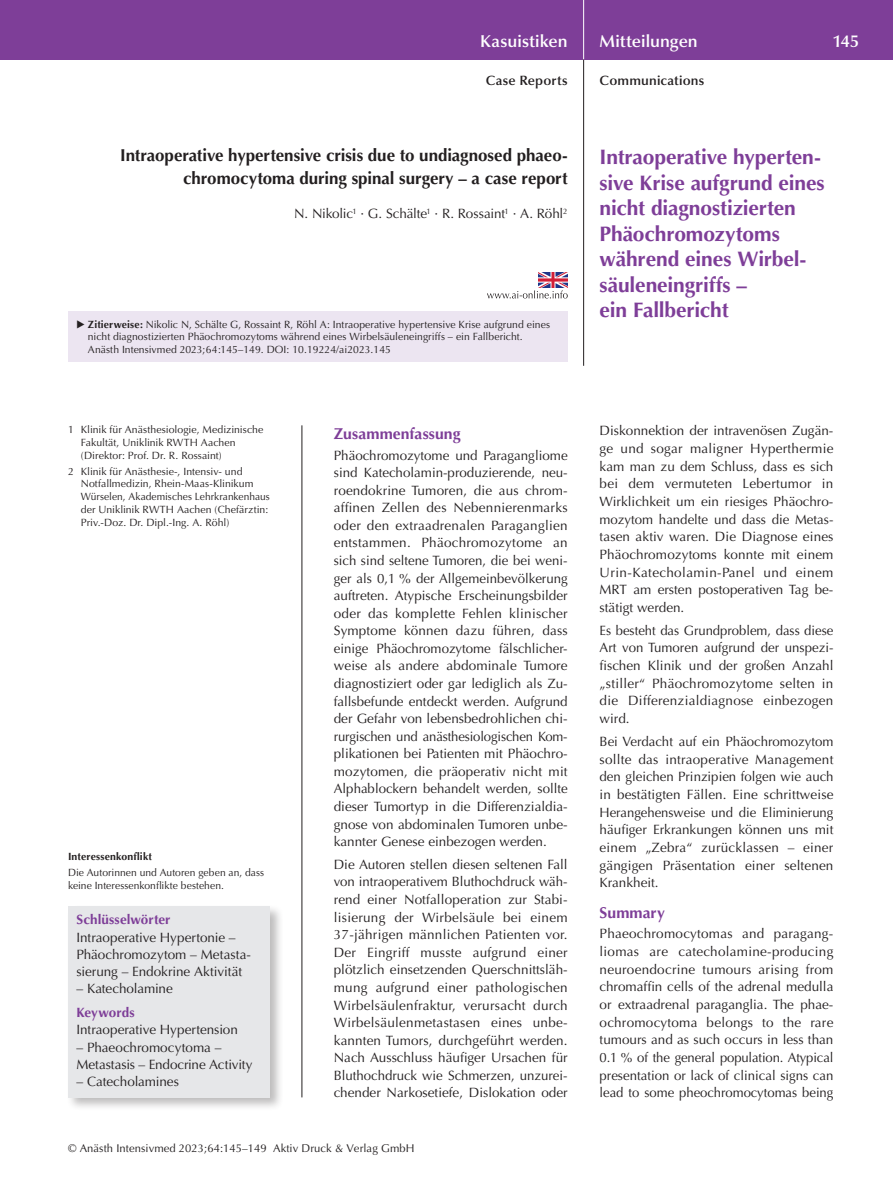
<style>
.page{position:relative;width:893px;height:1191px;background:#fff}
.page>*{position:absolute;margin:0;border:0;box-sizing:border-box;transform-origin:0 0}
.t1{font:700 21px/25.5px "Optima";letter-spacing:-.005em;color:#7e3e98}
.t2{font:700 17.25px/22.5px "Optima";letter-spacing:-.005em;color:#231f20;text-align:right}
.t3{font:600 17.25px "Optima";color:#fff}
.t4{font:700 15.75px "Optima";letter-spacing:.005em;color:#7e3e98}
.t5{font:13.5px/17.5px "Optima";color:#231f20;text-align:justify}
.t6{font:600 13.5px "Optima";letter-spacing:.01em;color:#231f20}
.t7{font:700 13.5px "Optima";letter-spacing:.005em;color:#7e3e98}
.t8{font:11.25px "Optima";letter-spacing:.005em;color:#231f20}
.t9{font:10.5px/12.8px "Optima";letter-spacing:.005em;color:#231f20}
.t10{font:700 10.5px "Optima";letter-spacing:.015em;color:#231f20}
.s1{font-weight:700}
</style>
<div class="page">
<div style="left:0;top:0;width:893px;height:60px;background:#7e3e98"></div>
<hr style="left:583px;top:0;width:1px;height:60px;background:#fff">
<hr style="left:583px;top:60px;width:1px;height:306px;background:#231f20">
<hr style="left:302px;top:425px;width:1px;height:672px;background:#231f20">
<div style="left:66px;top:903px;width:218px;height:208px;background:#231f20;opacity:.3"></div>
<div style="left:68px;top:906px;width:202px;height:191px;background:#e6e7e9"></div>
<div style="left:68px;top:311px;width:500px;height:50px;background:#ece5f1"></div>
<svg style="left:487px;top:290px;width:81px;height:8px"></svg>
<img style="left:538px;top:272px;width:30px;height:15px">
<p class="t3" style="left:480px;top:31px;width:89px">Kasuistiken</p>
<p class="t3" style="left:600px;top:31px;width:100px">Mitteilungen</p>
<p class="t3" style="left:832px;top:31px;width:28px">145</p>
<p class="t6" style="left:486px;top:73px;width:83px">Case Reports</p>
<p class="t6" style="left:600px;top:73px;width:106px">Communications</p>
<p class="t2" style="left:120px;top:145px;width:449px">Intraoperative hypertensive crisis due to undiagnosed phaeo&shy;chromocytoma during spinal surgery – a case report</p>
<p class="t5" style="left:294px;top:205px;width:275px">N. Nikolic<sup>1</sup> · G. Schälte<sup>1</sup> · R. Rossaint<sup>1</sup> · A. Röhl<sup>2</sup></p>
<p class="t9" style="left:88px;top:318px;width:464px"><span class="s1">Zitierweise:</span> Nikolic N, Schälte G, Rossaint R, Röhl A: Intraoperative hypertensive Krise aufgrund eines nicht diagnostizierten Phäochromozytoms während eines Wirbelsäuleneingriffs – ein Fallbericht.<br>Anästh Intensivmed 2023;64:145–149. DOI: 10.19224/ai2023.145</p>
<p class="t9" style="left:81px;top:423px;width:184px;text-indent:-13px">1 Klinik für Anästhesiologie, Medizinische<br>Fakultät, Uniklinik RWTH Aachen (Direktor: Prof. Dr. R. Rossaint)</p>
<p class="t9" style="left:81px;top:465px;width:190px;text-indent:-13px">2 Klinik für Anästhesie-, Intensiv- und Notfallmedizin, Rhein-Maas-Klinikum Würselen, Akademisches Lehrkrankenhaus der Uniklinik RWTH Aachen (Chefärztin:<br>Priv.-Doz. Dr. Dipl.-Ing. A. Röhl)</p>
<p class="t10" style="left:68px;top:850px;width:86px">Interessenkonflikt</p>
<p class="t9" style="left:68px;top:866px;width:198px">Die Autorinnen und Autoren geben an, dass keine Interessenkonflikte bestehen.</p>
<p class="t7" style="left:77px;top:912px;width:96px">Schlüsselwörter</p>
<p class="t5" style="left:77px;top:928px;width:176px;text-align:left">Intraoperative Hypertonie –<br>Phäochromozytom – Metasta&shy;sierung – Endokrine Aktivität</p>
<p class="t5" style="left:77px;top:980px;width:98px">– Katecholamine</p>
<p class="t7" style="left:77px;top:1004px;width:60px">Keywords</p>
<p class="t5" style="left:77px;top:1021px;width:163px">Intraoperative Hypertension</p>
<p class="t5" style="left:77px;top:1038px;width:178px">– Phaeochromocytoma –<br>Metastasis – Endocrine Activity</p>
<p class="t5" style="left:77px;top:1073px;width:104px">– Catecholamines</p>
<p class="t4" style="left:334px;top:424px;width:128px">Zusammenfassung</p>
<p class="t5" style="left:334px;top:446px;width:235px">Phäochromozytome und Paragangliome sind Katecholamin-produzierende, neu&shy;roendokrine Tumoren, die aus chrom&shy;affinen Zellen des Nebennierenmarks oder den extraadrenalen Paraganglien entstammen. Phäochromozytome an sich sind seltene Tumoren, die bei weni&shy;ger als 0,1 % der Allgemeinbevölkerung auftreten. Atypische Erscheinungsbilder oder das komplette Fehlen klinischer Symptome können dazu führen, dass einige Phäochromozytome fälschlicher&shy;weise als andere abdominale Tumore diagnostiziert oder gar lediglich als Zu&shy;fallsbefunde entdeckt werden. Aufgrund der Gefahr von lebensbedrohlichen chi&shy;rurgischen und anästhesiologischen Kom&shy;plikationen bei Patienten mit Phäochro&shy;mozytomen, die präoperativ nicht mit Alphablockern behandelt werden, sollte dieser Tumortyp in die Differenzialdia&shy;gnose von abdominalen Tumoren unbe&shy;kannter Genese einbezogen werden.</p>
<p class="t5" style="left:334px;top:855px;width:235px">Die Autoren stellen diesen seltenen Fall von intraoperativem Bluthochdruck wäh&shy;rend einer Notfalloperation zur Stabi&shy;lisierung der Wirbelsäule bei einem 37-jährigen männlichen Patienten vor.<br>Der Eingriff musste aufgrund einer plötzlich einsetzenden Querschnittsläh&shy;mung aufgrund einer pathologischen Wirbelsäulenfraktur, verursacht durch Wirbelsäulenmetastasen eines unbe&shy;kannten Tumors, durchgeführt werden.<br>Nach Ausschluss häufiger Ursachen für Bluthochdruck wie Schmerzen, unzurei&shy;chender Narkosetiefe, Dislokation oder</p>
<p class="t8" style="left:68px;top:1142px;width:348px">© Anästh Intensivmed 2023;64:145–149 Aktiv Druck &amp; Verlag GmbH</p>
<h1 class="t1" style="left:600px;top:145px;width:227px">Intraoperative hyperten&shy;sive Krise aufgrund eines nicht diagnostizierten<br>Phäochromozytoms während eines Wirbel&shy;säuleneingriffs –<br>ein Fallbericht</h1>
<p class="t5" style="left:600px;top:422px;width:235px">Diskonnektion der intravenösen Zugän&shy;ge und sogar maligner Hyperthermie kam man zu dem Schluss, dass es sich bei dem vermuteten Lebertumor in Wirklichkeit um ein riesiges Phäochro&shy;mozytom handelte und dass die Metas&shy;tasen aktiv waren. Die Diagnose eines Phäochromozytoms konnte mit einem Urin-Katecholamin-Panel und einem MRT am ersten postoperativen Tag be&shy;stätigt werden.</p>
<p class="t5" style="left:600px;top:621px;width:235px">Es besteht das Grundproblem, dass diese Art von Tumoren aufgrund der unspezi&shy;fischen Klinik und der großen Anzahl „stiller“ Phäochromozytome selten in die Differenzialdiagnose einbezogen wird.</p>
<p class="t5" style="left:600px;top:732px;width:235px">Bei Verdacht auf ein Phäochromozytom sollte das intraoperative Management den gleichen Prinzipien folgen wie auch in bestätigten Fällen. Eine schrittweise Herangehensweise und die Eliminierung häufiger Erkrankungen können uns mit einem „Zebra“ zurücklassen – einer gängigen Präsentation einer seltenen Krankheit.</p>
<p class="t4" style="left:600px;top:903px;width:67px">Summary</p>
<p class="t5" style="left:600px;top:925px;width:235px">Phaeochromocytomas and paragang&shy;liomas are catecholamine-producing neuroendocrine tumours arising from chromaffin cells of the adrenal medulla or extraadrenal paraganglia. The phae&shy;ochromocytoma belongs to the rare tumours and as such occurs in less than 0.1 % of the general population. Atypical presentation or lack of clinical signs can lead to some pheochromocytomas being</p>
</div>
